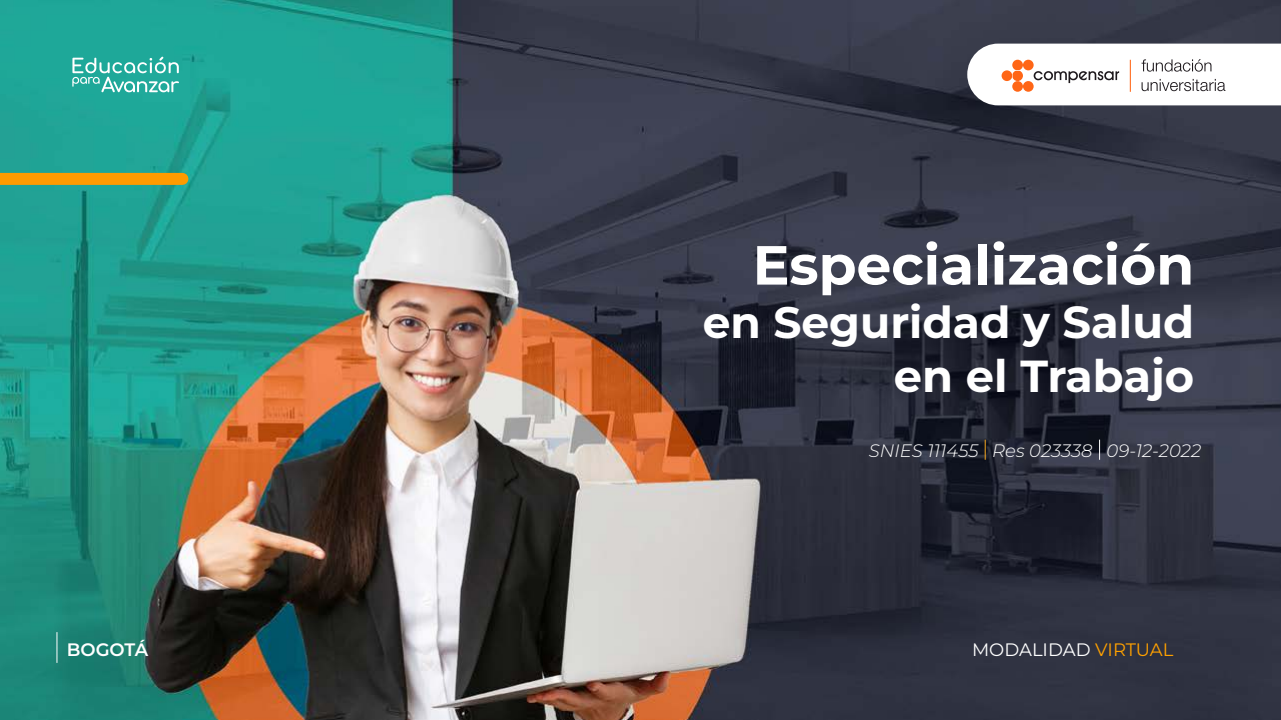
<style>
.page{position:relative;width:1281px;height:720px;background:#fff}
.page>*{position:absolute;margin:0;border:0;box-sizing:border-box;transform-origin:0 0}
.t1{font:700 55px "Montserrat";color:#fff}
.t2{font:700 44.8px "Montserrat";color:#fff}
.t3{font:700 44px "Montserrat";color:#fff}
.t4{font:italic 300 18px "Montserrat";color:#fff}
.t5{font:18px "Montserrat";color:#fff}
.t6{font:600 18px "Montserrat";color:#fff}
.s1{font-size:44.8px}
.s2{color:#ffa100}
</style>
<div class="page">
<img style="left:0;top:0;width:1280px;height:720px">
<div style="left:0;top:173px;width:182px;height:12px;background:#ff9b00"></div>
<hr style="left:56px;top:632px;width:1px;height:31px;background:#fff">
<svg style="left:984px;top:440px;width:1px;height:20px"></svg>
<svg style="left:1098px;top:440px;width:1px;height:20px"></svg>
<svg style="left:967px;top:44px;width:313px;height:61px"></svg>
<svg style="left:72px;top:57px;width:107px;height:35px;background:#55bdb2"></svg>
<h1 class="t1" style="left:752px;top:228px;width:443px">Especialización</h1>
<h3 class="t3" style="left:702px;top:293px;width:493px">en Seguridad <span class="s1">y Salud</span></h3>
<h2 class="t2" style="left:893px;top:346px;width:302px">en el Trabajo</h2>
<p class="t4" style="left:868px;top:439px;width:333px">SNIES 111455 Res 023338 09-12-2022</p>
<p class="t6" style="left:67px;top:638px;width:83px">BOGOTÁ</p>
<p class="t5" style="left:971px;top:638px;width:203px">MODALIDAD <span class="s2">VIRTUAL</span></p>
</div>
